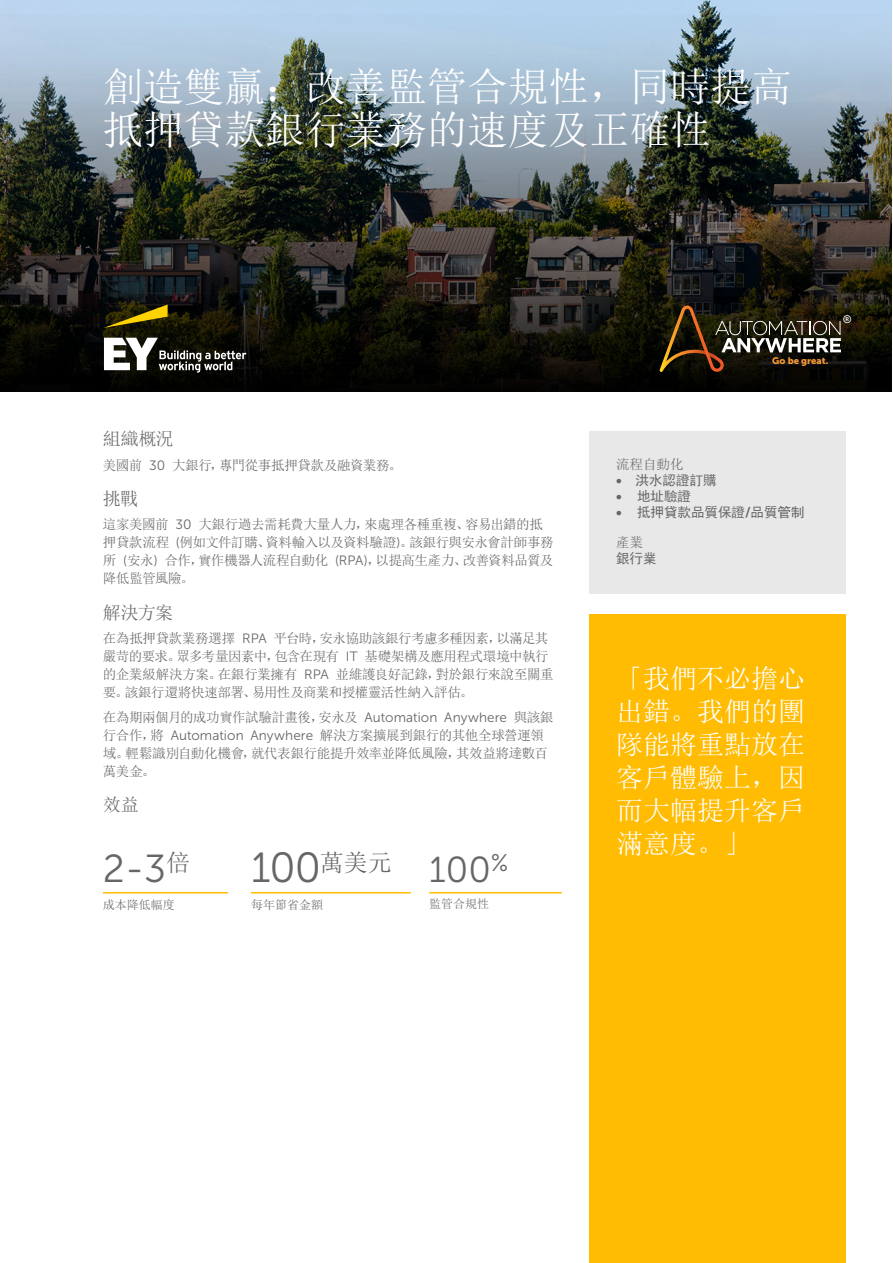
<style>
.page{position:relative;width:893px;height:1263px;background:#fff}
.page>*{position:absolute;margin:0;border:0;box-sizing:border-box;transform-origin:0 0}
.t1{font:42px "Museo Sans 300";color:#666}
.t2{font:40.5px/43.5px "Sim Sun";color:#fff}
.t3{font:39px "Museo Sans 300";color:#666}
.t4{font:36px "Museo Sans 300";color:#666}
.Quote__Text{font:27px/33px "Sim Sun";color:#fff;text-align:justify}
.Paragraph_Style_1{font:18px "Sim Sun";letter-spacing:-.03em;color:#666}
.Paragraph_Style_1-2{font:13.5px/18px "Sim Sun";letter-spacing:-.035em;color:#666}
.Snap__Text{font:13.5px "Sim Hei";color:#666}
.Snap__Header{font:13.5px "Sim Sun";color:#666}
.t5{font:12px "Sim Sun";color:#666}
.t6{font:10.95px "Museo Sans 500";color:#fff}
.t7{font:9.45px "Museo Sans 900";color:#f79936}
.s1{font-family:"Museo Sans 300"}
.s2{font-family:"Museo Sans 700"}
</style>
<div class="page">
<img style="left:0;top:0;width:891px;height:391px">
<div style="left:589px;top:432px;width:256px;height:162px;background:#e8e8e8"></div>
<div style="left:589px;top:615px;width:256px;height:648px;background:#ffbc03"></div>
<hr style="left:103px;top:892px;width:125px;height:1px;background:#ffbc03">
<hr style="left:429px;top:892px;width:133px;height:1px;background:#ffbc03">
<hr style="left:251px;top:892px;width:160px;height:1px;background:#ffbc03">
<svg style="left:104px;top:304px;width:64px;height:24px;background:#554804"></svg>
<svg style="left:104px;top:338px;width:142px;height:35px"></svg>
<svg style="left:659px;top:305px;width:182px;height:67px;background:#383121"></svg>
<p class="t2" style="left:103px;top:64px;width:690px">創造雙贏：改善監管合規性，同時提高抵押貸款銀行業務的速度及正確性</p>
<p class="Paragraph_Style_1" style="left:103px;top:429px;width:72px">組織概況</p>
<p class="Paragraph_Style_1-2" style="left:103px;top:456px;width:301px">美國前 <span class="s1">30</span> 大銀行，專門從事抵押貸款及融資業務。</p>
<p class="Paragraph_Style_1" style="left:103px;top:489px;width:37px">挑戰</p>
<p class="Paragraph_Style_1-2" style="left:103px;top:516px;width:452px">這家美國前 <span class="s1">30</span> 大銀行過去需耗費大量人力，來處理各種重複、容易出錯的抵押貸款流程 <span class="s1">(</span>例如文件訂購、資料輸入以及資料驗證<span class="s1">)</span>。該銀行與安永會計師事務所 <span class="s1">(</span>安永<span class="s1">)</span> 合作，實作機器人流程自動化 <span class="s1">(RPA)</span>，以提高生產力、改善資料品質及降低監管風險。</p>
<p class="Paragraph_Style_1" style="left:103px;top:603px;width:72px">解決方案</p>
<p class="Paragraph_Style_1-2" style="left:103px;top:629px;width:452px">在為抵押貸款業務選擇 <span class="s1">RPA</span> 平台時，安永協助該銀行考慮多種因素，以滿足其嚴苛的要求。眾多考量因素中，包含在現有 <span class="s1">IT</span> 基礎架構及應用程式環境中執行的企業級解決方案。在銀行業擁有 <span class="s1">RPA</span> 並維護良好記錄，對於銀行來說至關重要。該銀行還將快速部署、易用性及商業和授權靈活性納入評估。</p>
<p class="Paragraph_Style_1-2" style="left:103px;top:708px;width:452px">在為期兩個月的成功實作試驗計畫後，安永及 <span class="s1">Automation Anywhere</span> 與該銀行合作，將 <span class="s1">Automation Anywhere</span> 解決方案擴展到銀行的其他全球營運領域。輕鬆識別自動化機會，就代表銀行能提升效率並降低風險，其效益將達數百萬美金。</p>
<p class="Paragraph_Style_1" style="left:103px;top:796px;width:37px">效益</p>
<p class="t3" style="left:103px;top:847px;width:89px">2-3<sup>倍</sup></p>
<p class="t5" style="left:103px;top:898px;width:73px">成本降低幅度</p>
<p class="t1" style="left:251px;top:844px;width:142px">100<sup>萬美元</sup></p>
<p class="t5" style="left:251px;top:898px;width:73px">每年節省金額</p>
<p class="t4" style="left:429px;top:850px;width:81px">100<sup>%</sup></p>
<p class="t5" style="left:429px;top:897px;width:61px">監管合規性</p>
<p class="t7" style="left:772px;top:355px;width:58px">Go be great.</p>
<p class="t6" style="left:843px;top:313px;width:10px">®</p>
<p class="Snap__Header" style="left:616px;top:457px;width:69px">流程自動化</p>
<p class="Snap__Text" style="left:616px;top:473px;width:102px"><span class="s2">•</span> 洪水認證訂購</p>
<p class="Snap__Text" style="left:616px;top:489px;width:76px"><span class="s2">•</span> 地址驗證</p>
<p class="Snap__Text" style="left:616px;top:506px;width:190px"><span class="s2">•</span> 抵押貸款品質保證<span class="s2">/</span>品質管制</p>
<p class="Snap__Header" style="left:616px;top:536px;width:28px">產業</p>
<p class="Snap__Text" style="left:616px;top:552px;width:42px">銀行業</p>
<p class="Quote__Text" style="left:616px;top:662px;width:191px">「我們不必擔心出錯。我們的團隊能將重點放在客戶體驗上，因而大幅提升客戶滿意度。」</p>
</div>
